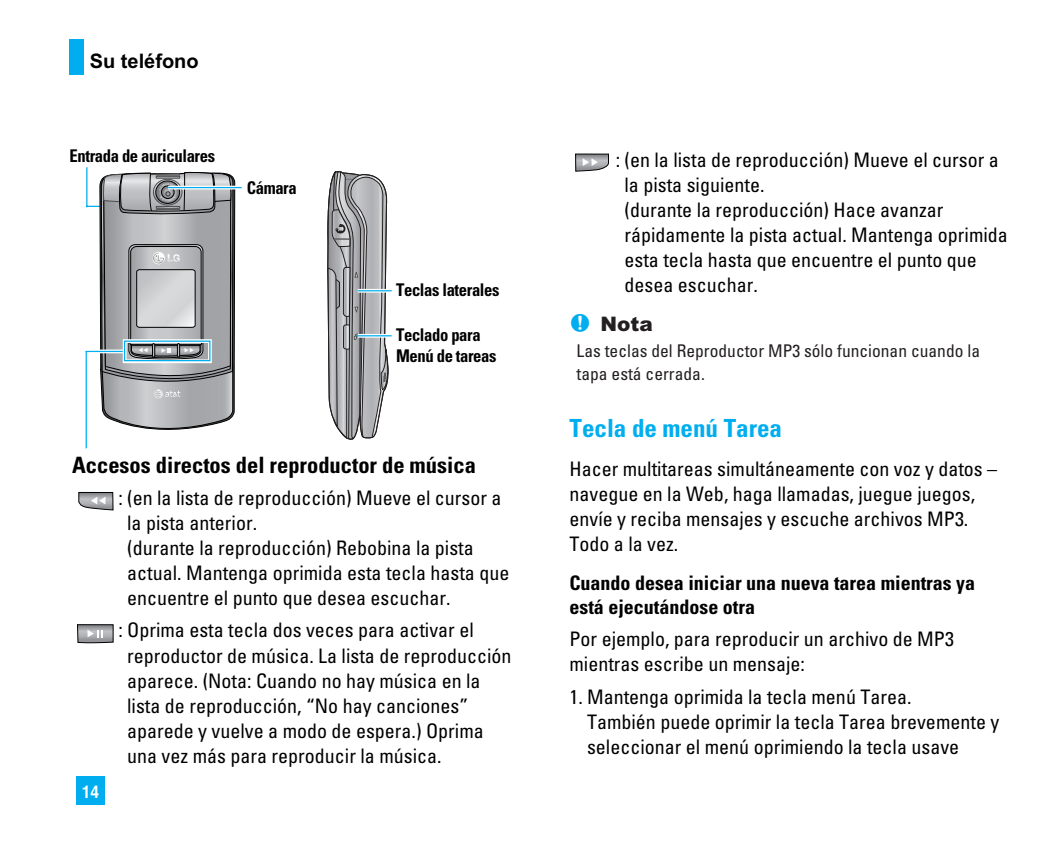
<style>
.page{position:relative;width:1063px;height:858px;background:#fff}
.page>*{position:absolute;margin:0;border:0;box-sizing:border-box;transform-origin:0 0}
.t1{font:700 condensed 25px "Univers";color:#00aeef}
.t2{font:700 condensed 22.5px "Univers";color:#000}
.t3{font:condensed 20px/25px "Univers";color:#000}
.t4{font:700 condensed 20px/24px "Univers";color:#000}
.t5{font:700 20px "Arial";color:#000}
.t6{font:900 20px "Arial";color:#231f20}
.t7{font:700 condensed 17.5px/21px "Univers";letter-spacing:-.025em;color:#000;scale:.95 1}
.t8{font:condensed 17.5px/22.5px "Univers";color:#231f20}
.t9{font:700 17.5px "Helvetica";color:#fff;scale:.9 1}
.s1{font-family:"HS Icon III";font-weight:400;color:#00aeef}
</style>
<div class="page">
<svg style="left:69px;top:39px;width:540px;height:766px"></svg>
<p class="t5" style="left:90px;top:54px;width:110px">Su teléfono</p>
<p class="t7" style="left:70px;top:147px;width:155px">Entrada de auriculares</p>
<p class="t7" style="left:247px;top:179px;width:54px">Cámara</p>
<p class="t7" style="left:396px;top:281px;width:110px">Teclas laterales</p>
<p class="t7" style="left:396px;top:326px;width:107px">Teclado para<br>Menú de tareas</p>
<p class="t2" style="left:72px;top:457px;width:405px">Accesos directos del reproductor de música</p>
<p class="t3" style="left:127px;top:487px;width:384px;text-indent:-9px">: (en la lista de reproducción) Mueve el cursor a la pista anterior.<br>(durante la reproducción) Rebobina la pista actual. Mantenga oprimida esta tecla hasta que encuentre el punto que desea escuchar.</p>
<p class="t3" style="left:127px;top:619px;width:386px;text-indent:-9px">: Oprima esta tecla dos veces para activar el reproductor de música. La lista de reproducción aparece. (Nota: Cuando no hay música en la lista de reproducción, “No hay canciones” aparede y vuelve a modo de espera.) Oprima una vez más para reproducir la música.</p>
<p class="t9" style="left:82px;top:785px;width:21px">14</p>
<p class="t3" style="left:624px;top:149px;width:385px;text-indent:-9px">: (en la lista de reproducción) Mueve el cursor a la pista siguiente.<br>(durante la reproducción) Hace avanzar rápidamente la pista actual. Mantenga oprimida esta tecla hasta que encuentre el punto que desea escuchar.</p>
<p class="t6" style="left:569px;top:317px;width:85px"><span class="s1">n</span> Nota</p>
<p class="t8" style="left:576px;top:341px;width:405px">Las teclas del Reproductor MP3 sólo funcionan cuando la tapa está cerrada.</p>
<p class="t1" style="left:569px;top:418px;width:214px">Tecla de menú Tarea</p>
<p class="t3" style="left:569px;top:458px;width:429px">Hacer multitareas simultáneamente con voz y datos – navegue en la Web, haga llamadas, juegue juegos, envíe y reciba mensajes y escuche archivos MP3.<br>Todo a la vez.</p>
<p class="t4" style="left:569px;top:573px;width:407px">Cuando desea iniciar una nueva tarea mientras ya está ejecutándose otra</p>
<p class="t3" style="left:569px;top:628px;width:386px">Por ejemplo, para reproducir un archivo de MP3 mientras escribe un mensaje:</p>
<p class="t3" style="left:587px;top:685px;width:414px;text-indent:-18px">1. Mantenga oprimida la tecla menú Tarea.<br>También puede oprimir la tecla Tarea brevemente y seleccionar el menú oprimiendo la tecla usave</p>
</div>
